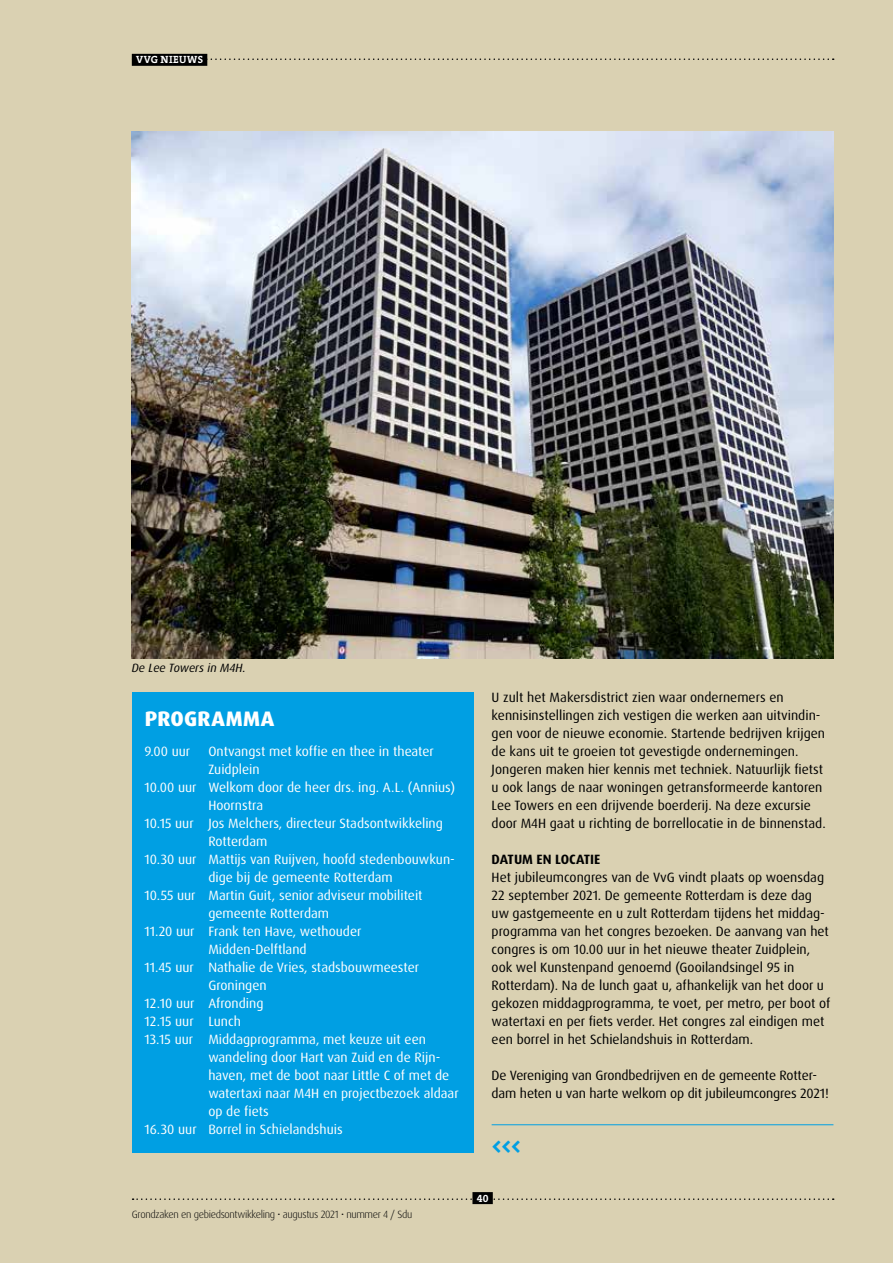
<style>
.page{position:relative;width:893px;height:1263px;background:#dad1b2}
.page>*{position:absolute;margin:0;border:0;box-sizing:border-box;transform-origin:0 0}
.t1{font:800 21px "Dax OT";letter-spacing:.015em;color:#fff}
.t2{font:13.5px/18px "Dax OT";color:#000}
.t3{font:13.5px "Dax OT";color:#fff}
.t4{font:700 13.5px "Dax OT";color:#000}
.t5{font:italic 12px "Dax OT";color:#000}
.t6{font:300 10.5px "Dax OT";letter-spacing:-.03em;color:#000}
.t7{font:700 10.5px "The Serif B W7";letter-spacing:.035em;color:#fff}
</style>
<div class="page">
<hr style="left:492px;top:1124px;width:341px;height:1px;background:#009fe3">
<div style="left:132px;top:693px;width:341px;height:460px;background:#009fe3"></div>
<img style="left:132px;top:132px;width:701px;height:526px">
<svg style="left:133px;top:1198px;width:701px;height:2px"></svg>
<div style="left:472px;top:1192px;width:21px;height:12px;background:#000"></div>
<svg style="left:207px;top:58px;width:627px;height:2px"></svg>
<div style="left:132px;top:54px;width:75px;height:12px;background:#000"></div>
<p class="t7" style="left:136px;top:53px;width:68px">VVG NIEUWS</p>
<p class="t5" style="left:132px;top:661px;width:115px">De Lee Towers in M4H.</p>
<h1 class="t1" style="left:145px;top:705px;width:131px">PROGRAMMA</h1>
<p class="t3" style="left:145px;top:743px;width:47px">9.00 uur</p>
<p class="t3" style="left:208px;top:743px;width:227px">Ontvangst met koffie en thee in theater</p>
<p class="t3" style="left:208px;top:761px;width:53px">Zuidplein</p>
<p class="t3" style="left:145px;top:779px;width:312px">10.00 uur Welkom door de heer drs. ing. A.L. (Annius)</p>
<p class="t3" style="left:208px;top:797px;width:56px">Hoornstra</p>
<p class="t3" style="left:145px;top:815px;width:300px">10.15 uur Jos Melchers, directeur Stadsontwikkeling</p>
<p class="t3" style="left:208px;top:833px;width:61px">Rotterdam</p>
<p class="t3" style="left:145px;top:851px;width:312px">10.30 uur Mattijs van Ruijven, hoofd stedenbouwkun-</p>
<p class="t3" style="left:208px;top:869px;width:186px">dige bij de gemeente Rotterdam</p>
<p class="t3" style="left:145px;top:887px;width:280px">10.55 uur Martin Guit, senior adviseur mobiliteit</p>
<p class="t3" style="left:208px;top:905px;width:122px">gemeente Rotterdam</p>
<p class="t3" style="left:145px;top:923px;width:218px">11.20 uur Frank ten Have, wethouder</p>
<p class="t3" style="left:208px;top:941px;width:100px">Midden-Delftland</p>
<p class="t3" style="left:145px;top:959px;width:276px">11.45 uur Nathalie de Vries, stadsbouwmeester</p>
<p class="t3" style="left:208px;top:977px;width:60px">Groningen</p>
<p class="t3" style="left:145px;top:995px;width:120px">12.10 uur Afronding</p>
<p class="t3" style="left:145px;top:1013px;width:98px">12.15 uur Lunch</p>
<p class="t3" style="left:145px;top:1031px;width:283px">13.15 uur Middagprogramma, met keuze uit een</p>
<p class="t3" style="left:208px;top:1049px;width:233px">wandeling door Hart van Zuid en de Rijn-</p>
<p class="t3" style="left:208px;top:1067px;width:242px">haven, met de boot naar Little C of met de</p>
<p class="t3" style="left:208px;top:1085px;width:252px">watertaxi naar M4H en projectbezoek aldaar</p>
<p class="t3" style="left:208px;top:1103px;width:62px">op de fiets</p>
<p class="t3" style="left:145px;top:1121px;width:200px">16.30 uur Borrel in Schielandshuis</p>
<p class="t2" style="left:492px;top:688px;width:336px">U zult het Makersdistrict zien waar ondernemers en kennisinstellingen zich vestigen die werken aan uitvindin&shy;gen voor de nieuwe economie. Startende bedrijven krijgen de kans uit te groeien tot gevestigde ondernemingen.<br>Jongeren maken hier kennis met techniek. Natuurlijk fietst u ook langs de naar woningen getransformeerde kantoren Lee Towers en een drijvende boerderij. Na deze excursie door M4H gaat u richting de borrellocatie in de binnenstad.</p>
<p class="t4" style="left:492px;top:851px;width:110px">DATUM EN LOCATIE</p>
<p class="t2" style="left:492px;top:868px;width:340px">Het jubileumcongres van de VvG vindt plaats op woensdag 22 september 2021. De gemeente Rotterdam is deze dag uw gastgemeente en u zult Rotterdam tijdens het middag&shy;programma van het congres bezoeken. De aanvang van het congres is om 10.00 uur in het nieuwe theater Zuidplein, ook wel Kunstenpand genoemd (Gooilandsingel 95 in Rotterdam). Na de lunch gaat u, afhankelijk van het door u gekozen middagprogramma, te voet, per metro, per boot of watertaxi en per fiets verder. Het congres zal eindigen met een borrel in het Schielandshuis in Rotterdam.</p>
<p class="t2" style="left:492px;top:1066px;width:339px">De Vereniging van Grondbedrijven en de gemeente Rotter&shy;dam heten u van harte welkom op dit jubileumcongres 2021!</p>
<p class="t6" style="left:132px;top:1207px;width:282px">Grondzaken en gebiedsontwikkeling • augustus 2021 • nummer 4 / Sdu</p>
<p class="t7" style="left:477px;top:1191px;width:13px">40</p>
</div>
